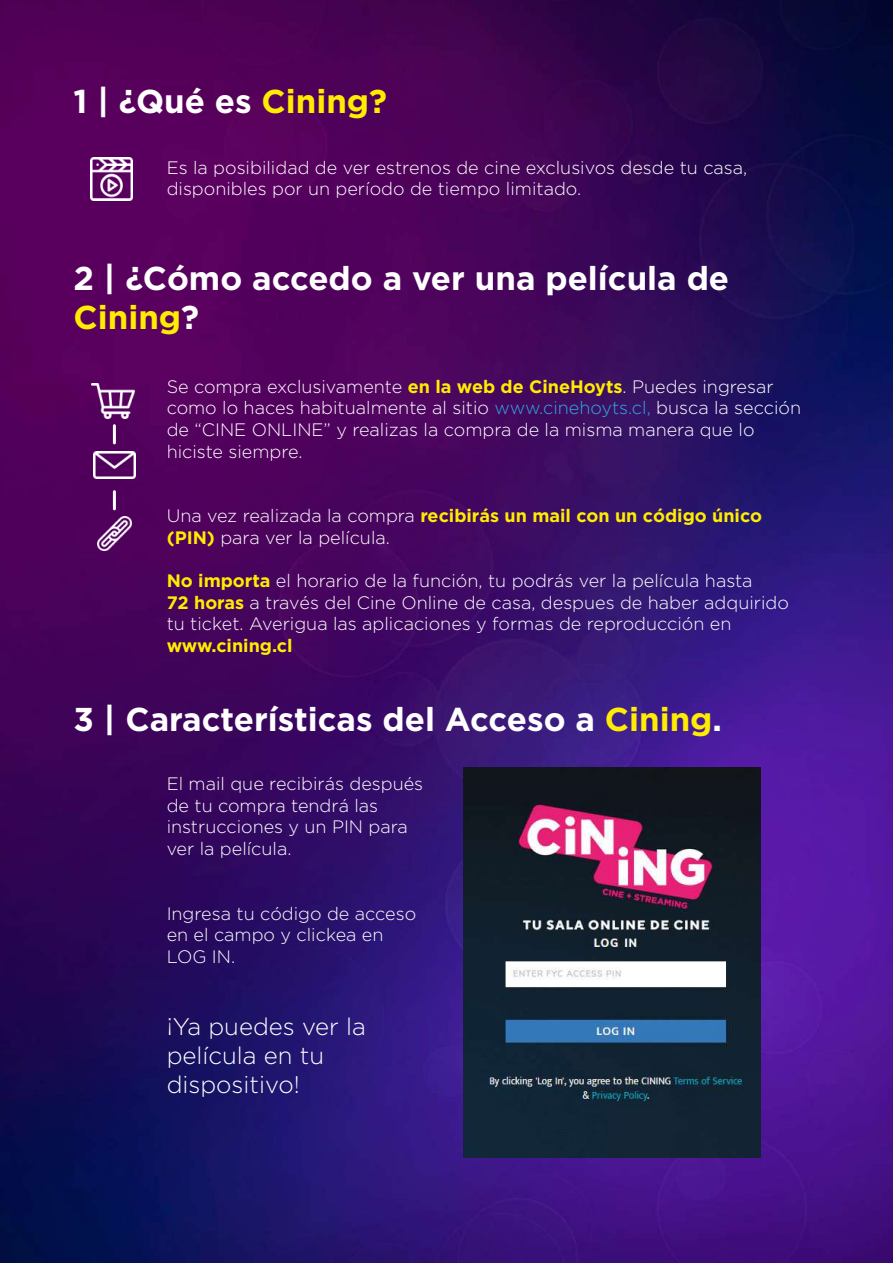
<style>
.page{position:relative;width:893px;height:1263px;background:#fff}
.page>*{position:absolute;margin:0;border:0;box-sizing:border-box;transform-origin:0 0}
.t1{font:700 33px/39.6px "Gotham Pro";color:#fff}
.t2{font:300 24px/28.8px "Gotham";color:#fff}
.t3{font:300 18px/21.6px "Gotham";color:#fff}
.t4{font:700 18px "Gotham Pro";color:#ffec00}
.s1{color:#ffec00}
.s2{font-family:"Gotham Pro";font-weight:700;color:#ffec00}
.s3{color:#35a8e0}
.s4{font-family:"Gotham";font-weight:300;color:#fff}
</style>
<div class="page">
<img style="left:0;top:0;width:893px;height:1263px">
<img style="left:90px;top:158px;width:43px;height:42px">
<img style="left:98px;top:516px;width:34px;height:35px">
<img style="left:92px;top:383px;width:42px;height:35px">
<img style="left:93px;top:451px;width:43px;height:28px">
<img style="left:464px;top:768px;width:296px;height:390px">
<hr style="left:113px;top:426px;width:3px;height:17px;background:#fff">
<hr style="left:113px;top:492px;width:3px;height:17px;background:#fff">
<h1 class="t1" style="left:74px;top:81px;width:315px">1 | ¿Qué es <span class="s1">Cining?</span></h1>
<p class="t3" style="left:167px;top:156px;width:582px">Es la posibilidad de ver estrenos de cine exclusivos desde tu casa, disponibles por un período de tiempo limitado.</p>
<h1 class="t1" style="left:74px;top:257px;width:657px">2 | ¿Cómo accedo a ver una película de<br><span class="s1">Cining</span>?</h1>
<p class="t3" style="left:167px;top:375px;width:636px">Se compra exclusivamente <span class="s2">en la web de CineHoyts</span>. Puedes ingresar como lo haces habitualmente al sitio <span class="s3">www.cinehoyts.cl,</span> busca la sección de “CINE ONLINE” y realizas la compra de la misma manera que lo hiciste siempre.</p>
<p class="t4" style="left:167px;top:506px;width:597px"><span class="s4">Una vez realizada la compra</span> recibirás un mail con un código único</p>
<p class="t3" style="left:167px;top:527px;width:225px"><span class="s2">(PIN)</span> para ver la película.</p>
<p class="t3" style="left:167px;top:570px;width:624px"><span class="s2">No importa</span> el horario de la función, tu podrás ver la película hasta<br><span class="s2">72 horas</span> a través del Cine Online de casa, despues de haber adquirido tu ticket. Averigua las aplicaciones y formas de reproducción en</p>
<p class="t4" style="left:167px;top:635px;width:127px">www.cining.cl</p>
<h1 class="t1" style="left:74px;top:698px;width:650px">3 | Características del Acceso a <span class="s1">Cining</span>.</h1>
<p class="t3" style="left:167px;top:773px;width:258px">El mail que recibirás después de tu compra tendrá las instrucciones y un PIN para ver la película.</p>
<p class="t3" style="left:167px;top:902px;width:251px">Ingresa tu código de acceso en el campo y clickea en<br>LOG IN.</p>
<h2 class="t2" style="left:167px;top:1012px;width:201px">¡Ya puedes ver la película en tu dispositivo!</h2>
</div>
